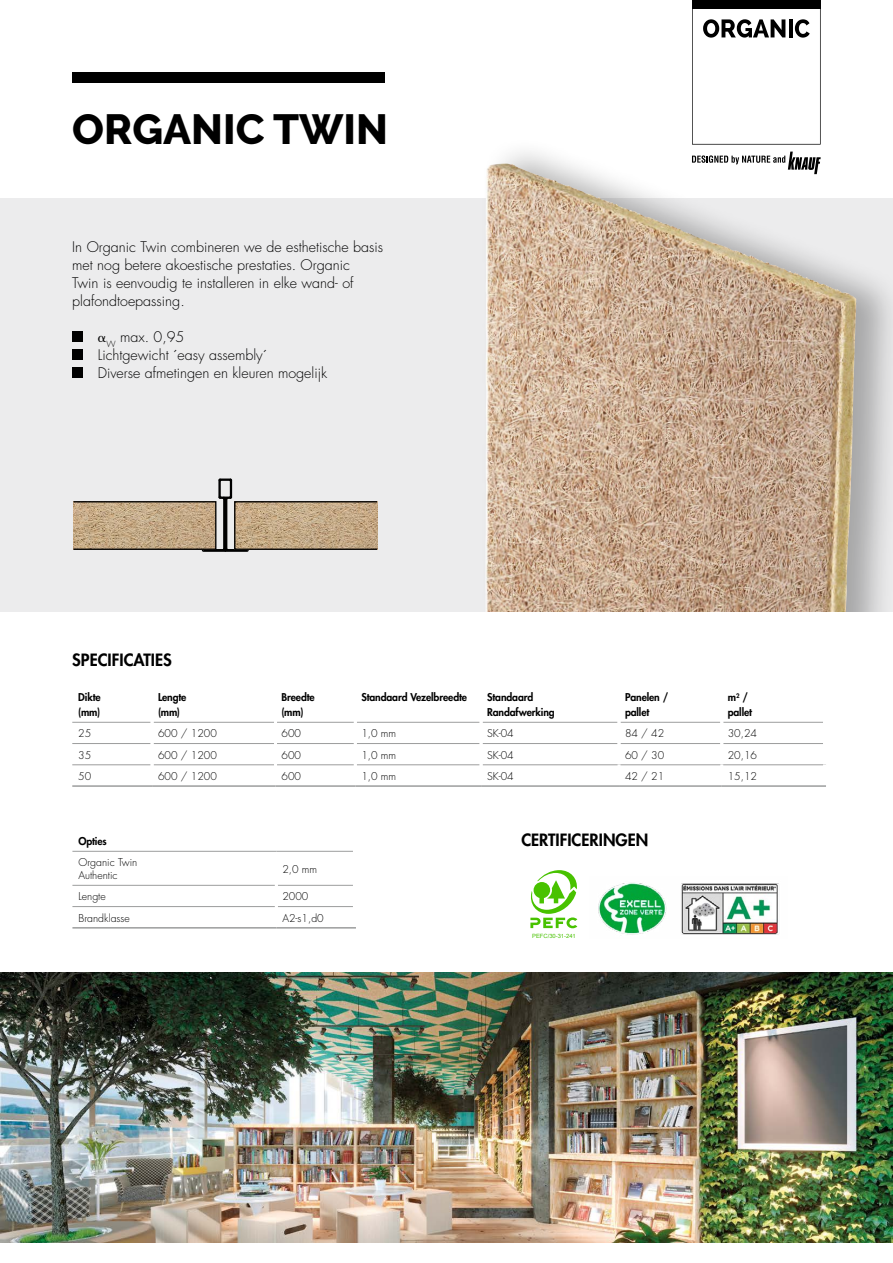
<style>
.page{position:relative;width:893px;height:1263px;background:#fff}
.page>*{position:absolute;margin:0;border:0;box-sizing:border-box;transform-origin:0 0}
.t1{font:63px "Arial";color:#000}
.t2{font:800 42px "Raleway";color:#000}
.t3{font:800 16.5px "Futura Std";color:#000}
.t4{font:300 14.25px/18px "Futura Std";color:#000}
.t5{font:300 10.5px/12.6px "Futura Std";color:#000}
.t6{font:800 10.5px/15px "Futura Std";letter-spacing:-.01em;color:#000}
.t7{font:5.85px "Arial Unicode MS";color:#48c200}
.s1{font-family:"Universal Std Greekw Math Pi";font-weight:400}
</style>
<div class="page">
<div style="left:0;top:198px;width:893px;height:414px;background:#ececed"></div>
<div style="left:479px;top:136px;width:414px;height:548px;background:#000;opacity:.3"></div>
<img style="left:485px;top:164px;width:371px;height:448px">
<div style="left:0;top:612px;width:893px;height:209px;background:#fff"></div>
<img style="left:0;top:972px;width:893px;height:270px">
<div style="left:72px;top:332px;width:10px;height:10px;background:#000"></div>
<div style="left:72px;top:350px;width:10px;height:10px;background:#000"></div>
<div style="left:72px;top:368px;width:10px;height:10px;background:#000"></div>
<div style="left:72px;top:72px;width:313px;height:11px;background:#000"></div>
<div style="left:692px;top:0;width:129px;height:8px;background:#000"></div>
<svg style="left:692px;top:8px;width:129px;height:137px"></svg>
<svg style="left:692px;top:152px;width:129px;height:22px"></svg>
<hr style="left:72px;top:885px;width:203px;height:1px;background:#9c9d9d">
<hr style="left:278px;top:885px;width:75px;height:1px;background:#9c9d9d">
<hr style="left:72px;top:906px;width:203px;height:1px;background:#9c9d9d">
<hr style="left:278px;top:906px;width:75px;height:1px;background:#9c9d9d">
<hr style="left:72px;top:851px;width:204px;height:1px;background:#9c9d9d">
<hr style="left:276px;top:851px;width:77px;height:1px;background:#9c9d9d">
<hr style="left:72px;top:927px;width:204px;height:1px;background:#9c9d9d">
<hr style="left:276px;top:927px;width:80px;height:1px;background:#9c9d9d">
<hr style="left:72px;top:722px;width:79px;height:1px;background:#9c9d9d">
<hr style="left:154px;top:722px;width:120px;height:1px;background:#9c9d9d">
<hr style="left:277px;top:722px;width:77px;height:1px;background:#9c9d9d">
<hr style="left:357px;top:722px;width:123px;height:1px;background:#9c9d9d">
<hr style="left:483px;top:722px;width:134px;height:1px;background:#9c9d9d">
<hr style="left:620px;top:722px;width:100px;height:1px;background:#9c9d9d">
<hr style="left:723px;top:722px;width:100px;height:1px;background:#9c9d9d">
<hr style="left:72px;top:743px;width:79px;height:1px;background:#9c9d9d">
<hr style="left:154px;top:743px;width:120px;height:1px;background:#9c9d9d">
<hr style="left:277px;top:743px;width:77px;height:1px;background:#9c9d9d">
<hr style="left:357px;top:743px;width:123px;height:1px;background:#9c9d9d">
<hr style="left:483px;top:743px;width:134px;height:1px;background:#9c9d9d">
<hr style="left:620px;top:743px;width:100px;height:1px;background:#9c9d9d">
<hr style="left:723px;top:743px;width:100px;height:1px;background:#9c9d9d">
<hr style="left:72px;top:764px;width:79px;height:1px;background:#9c9d9d">
<hr style="left:154px;top:764px;width:120px;height:1px;background:#9c9d9d">
<hr style="left:277px;top:764px;width:77px;height:1px;background:#9c9d9d">
<hr style="left:357px;top:764px;width:123px;height:1px;background:#9c9d9d">
<hr style="left:483px;top:764px;width:136px;height:1px;background:#9c9d9d">
<hr style="left:619px;top:764px;width:103px;height:1px;background:#9c9d9d">
<hr style="left:722px;top:764px;width:104px;height:1px;background:#9c9d9d">
<hr style="left:617px;top:743px;width:3px;height:22px;background:#fff">
<hr style="left:720px;top:743px;width:3px;height:22px;background:#fff">
<hr style="left:823px;top:743px;width:3px;height:22px;background:#fff">
<hr style="left:72px;top:785px;width:80px;height:2px;background:#9c9d9d">
<hr style="left:152px;top:785px;width:123px;height:2px;background:#9c9d9d">
<hr style="left:275px;top:785px;width:80px;height:2px;background:#9c9d9d">
<hr style="left:355px;top:785px;width:126px;height:2px;background:#9c9d9d">
<hr style="left:481px;top:785px;width:138px;height:2px;background:#9c9d9d">
<hr style="left:619px;top:785px;width:103px;height:2px;background:#9c9d9d">
<hr style="left:722px;top:785px;width:104px;height:2px;background:#9c9d9d">
<div style="left:202px;top:548px;width:47px;height:4px;border:1px solid #000"></div>
<svg style="left:203px;top:478px;width:44px;height:74px"></svg>
<img style="left:236px;top:503px;width:140px;height:45px">
<img style="left:75px;top:503px;width:139px;height:45px">
<div style="left:73px;top:501px;width:143px;height:49px;border:1px solid #000"></div>
<div style="left:234px;top:501px;width:144px;height:49px;border:1px solid #000"></div>
<img style="left:598px;top:883px;width:181px;height:52px">
<svg style="left:530px;top:870px;width:48px;height:58px"></svg>
<h2 class="t2" style="left:72px;top:105px;width:317px">ORGANIC TWIN</h2>
<h1 class="t1" style="left:36px;top:97px;width:296px">ORGANIC</h1>
<p class="t4" style="left:72px;top:238px;width:312px">In Organic Twin combineren we de esthetische basis met nog betere akoestische prestaties. Organic<br>Twin is eenvoudig te installeren in elke wand- of plafondtoepassing.</p>
<p class="t4" style="left:98px;top:328px;width:231px"><span class="s1">α</span><sub>W</sub> max. 0,95<br>Lichtgewicht ´easy assembly´<br>Diverse afmetingen en kleuren mogelijk</p>
<p class="t3" style="left:72px;top:649px;width:101px">SPECIFICATIES</p>
<p class="t6" style="left:78px;top:690px;width:24px">Dikte (mm)</p>
<p class="t6" style="left:158px;top:690px;width:30px">Lengte (mm)</p>
<p class="t6" style="left:282px;top:690px;width:35px">Breedte (mm)</p>
<p class="t6" style="left:361px;top:690px;width:107px">Standaard Vezelbreedte</p>
<p class="t6" style="left:487px;top:690px;width:69px">Standaard<br>Randafwerking</p>
<p class="t6" style="left:625px;top:690px;width:45px">Panelen / pallet</p>
<p class="t6" style="left:728px;top:690px;width:26px">m<sup>2</sup> / pallet</p>
<p class="t5" style="left:78px;top:727px;width:15px">25</p>
<p class="t5" style="left:158px;top:727px;width:60px">600 / 1200</p>
<p class="t5" style="left:281px;top:727px;width:21px">600</p>
<p class="t5" style="left:361px;top:727px;width:36px">1,0 mm</p>
<p class="t5" style="left:487px;top:727px;width:28px">SK-04</p>
<p class="t5" style="left:625px;top:727px;width:41px">84 / 42</p>
<p class="t5" style="left:728px;top:727px;width:31px">30,24</p>
<p class="t5" style="left:78px;top:749px;width:15px">35</p>
<p class="t5" style="left:158px;top:749px;width:60px">600 / 1200</p>
<p class="t5" style="left:281px;top:749px;width:21px">600</p>
<p class="t5" style="left:361px;top:749px;width:36px">1,0 mm</p>
<p class="t5" style="left:487px;top:749px;width:28px">SK-04</p>
<p class="t5" style="left:625px;top:749px;width:41px">60 / 30</p>
<p class="t5" style="left:728px;top:749px;width:31px">20,16</p>
<p class="t5" style="left:78px;top:770px;width:15px">50</p>
<p class="t5" style="left:158px;top:770px;width:60px">600 / 1200</p>
<p class="t5" style="left:281px;top:770px;width:21px">600</p>
<p class="t5" style="left:361px;top:770px;width:36px">1,0 mm</p>
<p class="t5" style="left:487px;top:770px;width:28px">SK-04</p>
<p class="t5" style="left:625px;top:770px;width:41px">42 / 21</p>
<p class="t5" style="left:728px;top:770px;width:31px">15,12</p>
<p class="t6" style="left:78px;top:834px;width:30px">Opties</p>
<p class="t5" style="left:78px;top:856px;width:60px">Organic Twin<br>Authentic</p>
<p class="t5" style="left:282px;top:863px;width:36px">2,0 mm</p>
<p class="t5" style="left:78px;top:890px;width:29px">Lengte</p>
<p class="t5" style="left:282px;top:890px;width:28px">2000</p>
<p class="t5" style="left:78px;top:912px;width:53px">Brandklasse</p>
<p class="t5" style="left:282px;top:912px;width:43px">A2-s1,d0</p>
<p class="t3" style="left:521px;top:829px;width:128px">CERTIFICERINGEN</p>
<p class="t7" style="left:532px;top:932px;width:45px">PEFC/30-31-241</p>
</div>
